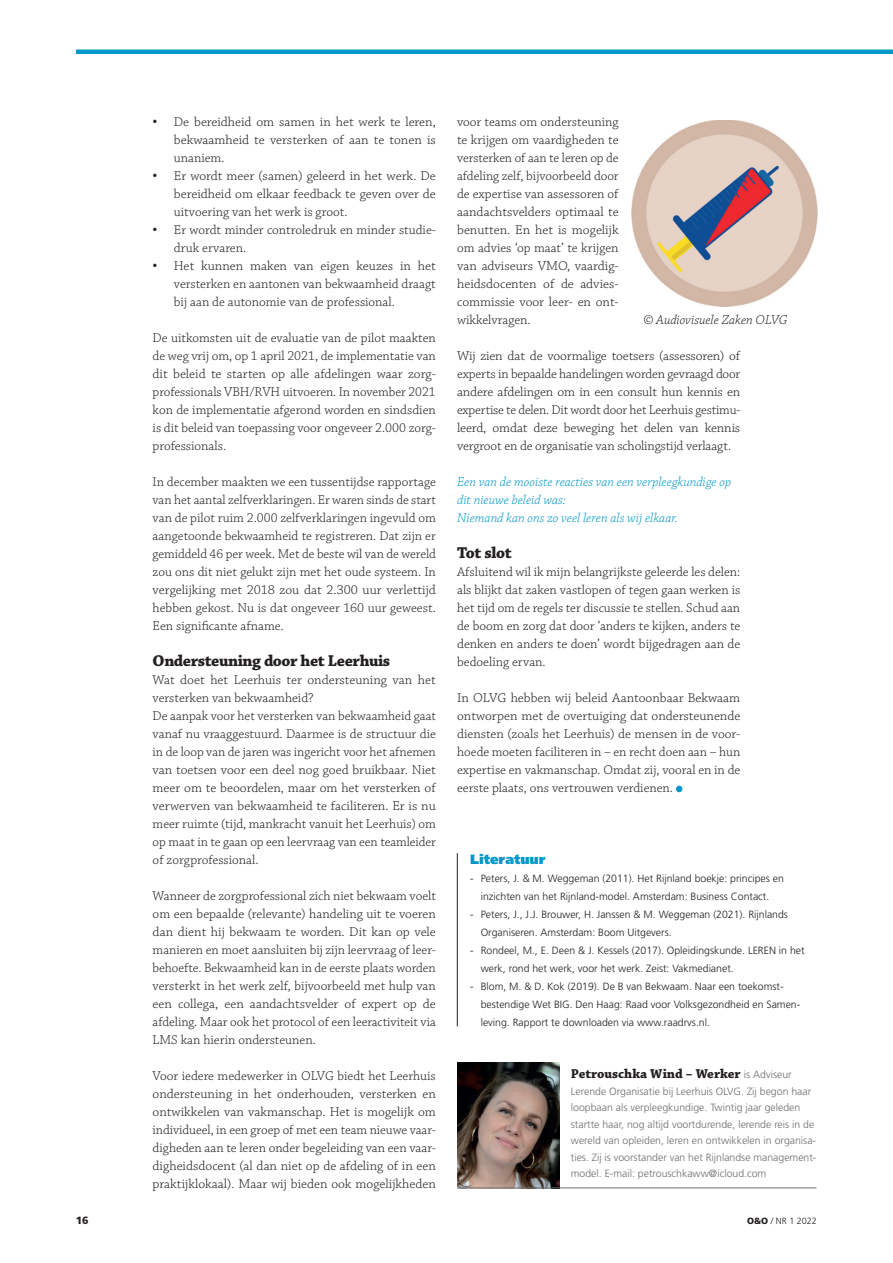
<style>
.page{position:relative;width:893px;height:1263px;background:#fff}
.page>*{position:absolute;margin:0;border:0;box-sizing:border-box;transform-origin:0 0}
.t1{font:700 16.5px "Chaparral Pro";letter-spacing:-.025em;color:#231f20}
.t2{font:300 13.5px/18px "Chaparral Pro";color:#231f20;text-align:justify}
.t3{font:italic 300 13.5px/18px "Chaparral Pro";color:#0298c9}
.t4{font:700 13.5px "Chaparral Pro";color:#231f20}
.t5{font:italic 300 13.5px "Chaparral Pro";color:#231f20}
.t6{font:900 13.5px "Frutiger LT Std";color:#0298c9}
.t7{font:300 10.5px/18px "Frutiger LT Std";color:#231f20}
.t8{font:300 10.5px/16.5px "Frutiger LT Std";color:#6c6d70}
.t9{font:900 10.5px "Frutiger LT Std";color:#231f20}
.t10{font:300 9px "Frutiger LT Std";color:#231f20}
.s1{font-size:18px}
.s2{font-family:"Frutiger LT Std";font-weight:300;font-size:10.5px;color:#6c6d70}
.s3{font-weight:900}
</style>
<div class="page">
<div style="left:76px;top:49px;width:817px;height:5px;background:#0298c9"></div>
<hr style="left:457px;top:853px;width:1px;height:173px;background:#231f20">
<img style="left:457px;top:1062px;width:102px;height:125px">
<hr style="left:457px;top:1187px;width:359px;height:1px;background:#6c6d70">
<svg style="left:676px;top:786px;width:6px;height:6px"></svg>
<img style="left:631px;top:120px;width:186px;height:186px">
<p class="t2" style="left:174px;top:113px;width:263px;text-indent:-21px"><span class="s1">•</span> De bereidheid om samen in het werk te leren, bekwaamheid te versterken of aan te tonen is unaniem.</p>
<p class="t2" style="left:174px;top:167px;width:263px;text-indent:-21px"><span class="s1">•</span> Er wordt meer (samen) geleerd in het werk. De bereidheid om elkaar feedback te geven over de uitvoering van het werk is groot.</p>
<p class="t2" style="left:174px;top:221px;width:263px;text-indent:-21px"><span class="s1">•</span> Er wordt minder controledruk en minder studie&shy;druk ervaren.</p>
<p class="t2" style="left:174px;top:257px;width:263px;text-indent:-21px"><span class="s1">•</span> Het kunnen maken van eigen keuzes in het versterken en aantonen van bekwaamheid draagt bij aan de autonomie van de professional.</p>
<p class="t2" style="left:153px;top:329px;width:285px">De uitkomsten uit de evaluatie van de pilot maakten de weg vrij om, op 1 april 2021, de implementatie van dit beleid te starten op alle afdelingen waar zorg&shy;professionals VBH/RVH uitvoeren. In november 2021 kon de implementatie afgerond worden en sindsdien is dit beleid van toepassing voor ongeveer 2.000 zorg&shy;professionals.</p>
<p class="t2" style="left:153px;top:473px;width:285px">In december maakten we een tussentijdse rapportage van het aantal zelfverklaringen. Er waren sinds de start van de pilot ruim 2.000 zelfverklaringen ingevuld om aangetoonde bekwaamheid te registreren. Dat zijn er gemiddeld 46 per week. Met de beste wil van de werel d zou ons dit niet gelukt zijn met het oude systeem. In vergelijking met 2018 zou dat 2.300 uur verlettijd hebben gekost. Nu is dat ongeveer 160 uur geweest.<br>Een significante afname.</p>
<p class="t1" style="left:153px;top:651px;width:239px">Ondersteuning door het Leerhuis</p>
<p class="t2" style="left:153px;top:671px;width:285px;text-align:left">Wat doet het Leerhuis ter ondersteuning van het versterken van bekwaamheid?<br>De aanpak voor het versterken van bekwaamheid gaat vanaf nu vraaggestuurd. Daarmee is de structuur die in de loop van de jaren was ingericht voor het afnemen van toetsen voor een deel nog goed bruikbaar. Niet meer om te beoordelen, maar om het versterken of verwerven van bekwaamheid te faciliteren. Er is nu meer ruimte (tijd, mankracht vanuit het Leerhuis) om op maat in te gaan op een leervraag van een team leider of zorgprofessional.</p>
<p class="t2" style="left:153px;top:887px;width:285px">Wanneer de zorgprofessional zich niet bekwaam voelt om een bepaalde (relevante) handeling uit te voeren dan dient hij bekwaam te worden. Dit kan op vele manie ren en moet aansluiten bij zijn leervraag of leer&shy;behoefte. Bekwaamheid kan in de eerste plaats worde n versterkt in het werk zelf, bijvoorbeeld met hulp van een collega, een aandachtsvelder of expert op de afdelin g. Maar ook het protocol of een leeractiviteit via LMS kan hierin ondersteunen.</p>
<p class="t2" style="left:153px;top:1067px;width:285px">Voor iedere medewerker in OLVG biedt het Leerhuis ondersteuning in het onderhouden, versterken en ontwikkelen van vakmanschap. Het is mogelijk om individueel, in een groep of met een team nieuwe vaar&shy;digheden aan te leren onder begeleiding van een vaar&shy;digheidsdocent (al dan niet op de afdeling of in een praktijklokaal). Maar wij bieden ook mogelijkheden</p>
<p class="t2" style="left:457px;top:113px;width:163px">voor teams om ondersteuning te krijgen om vaardigheden te versterken of aan te leren op de afdeling zelf, bijvoorbeeld door de expertise van assessoren of aandachtsvelders optimaal te benutten. En het is mogelijk om advies ‘op maat’ te krijgen van adviseurs VMO, vaardig&shy;heidsdocenten of de advies&shy;commissie voor leer- en ont&shy;wikkelvragen.</p>
<p class="t2" style="left:457px;top:347px;width:285px">Wij zien dat de voormalige toetsers (assessoren) of experts in bepaalde handelingen worden gevraagd door andere afdelingen om in een consult hun kennis en expertise te delen. Dit wordt door het Leerhuis gestimu&shy;leerd, omdat deze beweging het delen van kennis vergroot en de organisatie van scholingstijd verlaagt.</p>
<p class="t3" style="left:457px;top:474px;width:276px">Een van de mooiste reacties van een verpleegkundige op dit nieuwe beleid was:<br>Niemand kan ons zo veel leren als wij elkaar.</p>
<p class="t1" style="left:457px;top:543px;width:56px">Tot slot</p>
<p class="t2" style="left:457px;top:563px;width:285px">Afsluitend wil ik mijn belangrijkste geleerde les delen: als blijkt dat zaken vastlopen of tegen gaan werken is het tijd om de regels ter discussie te stellen. Schud aan de boom en zorg dat door ‘anders te kijken, anders te denken en anders te doen’ wordt bijgedragen aan de bedoeling ervan.</p>
<p class="t2" style="left:457px;top:689px;width:285px">In OLVG hebben wij beleid Aantoonbaar Bekwaam ontworpen met de overtuiging dat ondersteunende diensten (zoals het Leerhuis) de mensen in de voor&shy;hoede moeten faciliteren in – en recht doen aan – hun expertise en vakmanschap. Omdat zij, vooral en in de eerste plaats, ons vertrouwen verdienen.</p>
<p class="t5" style="left:643px;top:313px;width:145px">© Audiovisuele Zaken OLVG</p>
<p class="t6" style="left:470px;top:851px;width:77px">Literatuur</p>
<p class="t7" style="left:470px;top:870px;width:315px;text-align:center">- Peters, J. &amp; M. Weggeman (2011). Het Rijnland boekje: principes en inzichten van het Rijnland-model. Amsterdam: Business Contact.</p>
<p class="t7" style="left:481px;top:906px;width:309px;text-indent:-11px">- Peters, J., J.J. Brouwer, H. Janssen &amp; M. Weggeman (2021). Rijnlands<br>Organiseren. Amsterdam: Boom Uitgevers.</p>
<p class="t7" style="left:481px;top:942px;width:325px;text-indent:-11px">- Rondeel, M., E. Deen &amp; J. Kessels (2017). Opleidingskunde. LEREN in het werk, rond het werk, voor het werk. Zeist: Vakmedianet.</p>
<p class="t7" style="left:481px;top:978px;width:321px;text-indent:-11px">- Blom, M. &amp; D. Kok (2019). De B van Bekwaam. Naar een toekomst&shy;bestendige Wet BIG. Den Haag: Raad voor Volksgezondheid en Samen&shy;leving. Rapport te downloaden via www.raadrvs.nl.</p>
<p class="t4" style="left:571px;top:1066px;width:222px">Petrouschka Wind – Werker <span class="s2">is Adviseur</span></p>
<p class="t8" style="left:571px;top:1083px;width:247px">Lerende Organisatie bij Leerhuis OLVG. Zij begon haar loopbaan als verpleegkundige. Twintig jaar geleden startte haar, nog altijd voortdurende, lerende reis in de wereld van opleiden, leren en ontwikkelen in organisa&shy;ties. Zij is voorstander van het Rijnlandse management&shy;model. E-mail: petrouschkaww@icloud.com</p>
<p class="t9" style="left:76px;top:1214px;width:14px">16</p>
<p class="t10" style="left:747px;top:1216px;width:71px"><span class="s3">O&amp;O</span> / NR 1 2022</p>
</div>
